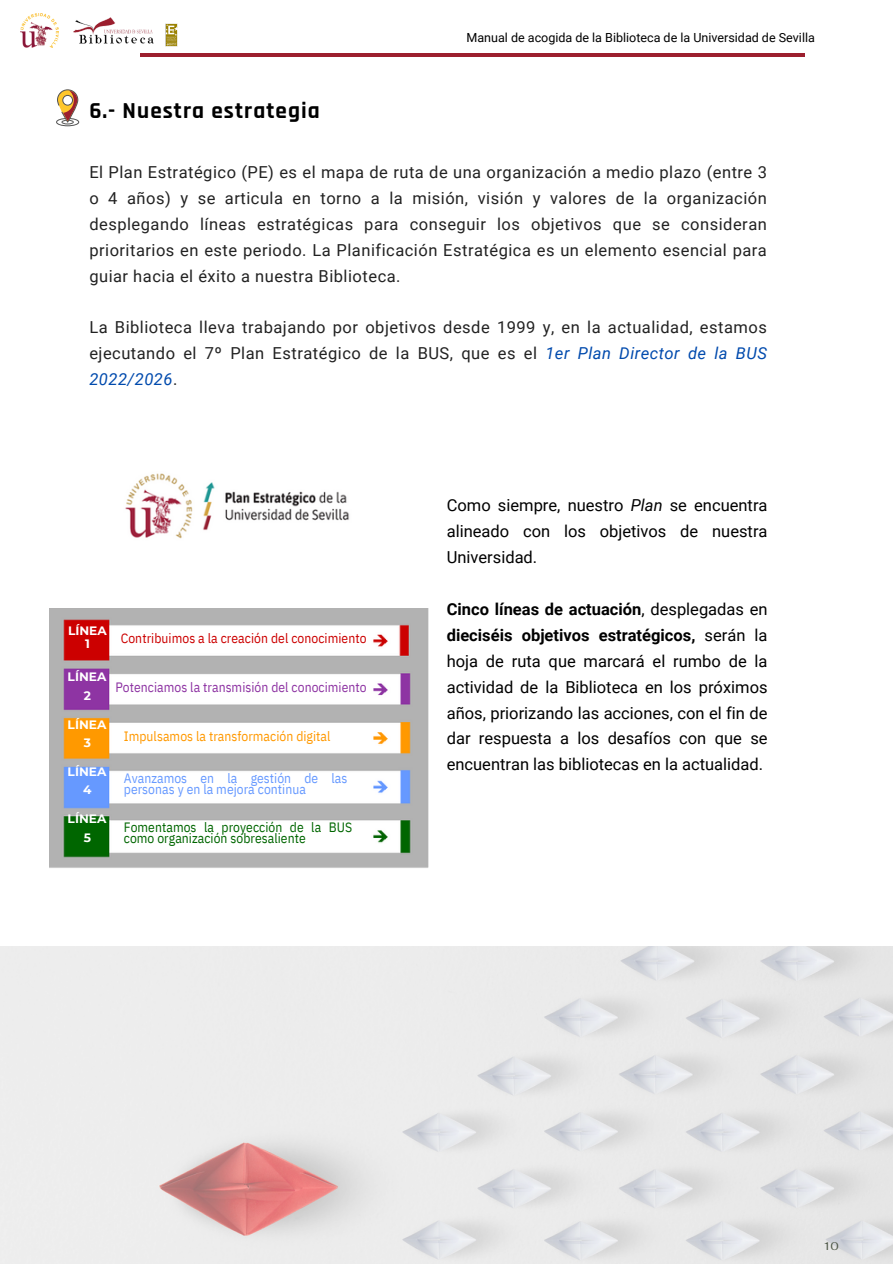
<style>
.page{position:relative;width:893px;height:1264px;background:#fff}
.page>*{position:absolute;margin:0;border:0;box-sizing:border-box;transform-origin:0 0}
.t1{font:700 23.1px "Rajdhani";letter-spacing:.045em;color:#000}
.t2{font:16.5px/25.8px "Roboto";letter-spacing:.03em;color:#222;text-align:justify}
.t3{font:16.5px/25.8px "Roboto";color:#000;text-align:justify}
.t4{font:13.5px/11.1px "IBM Plex Sans Cond";letter-spacing:.005em;color:#060}
.t5{font:13.5px/11.1px "IBM Plex Sans Cond";letter-spacing:.005em;color:#69f}
.t6{font:13.5px "IBM Plex Sans Cond";letter-spacing:.005em;color:#8e34a3}
.t7{font:13.5px "IBM Plex Sans Cond";letter-spacing:.005em;color:#c00}
.t8{font:13.5px "IBM Plex Sans Cond";letter-spacing:.005em;color:#f90}
.t9{font:12.6px "Roboto";color:#000}
.t10{font:700 12.15px/13.2px "Montserrat";color:#fff;text-align:center}
.t11{font:11.1px "Fahkwang";color:#485241}
.s1{font-style:italic;color:#004aad}
.s2{font-style:italic}
.s3{font-weight:700}
</style>
<div class="page">
<img style="left:0;top:946px;width:892px;height:317px">
<svg style="left:56px;top:89px;width:23px;height:37px"></svg>
<hr style="left:140px;top:53px;width:664px;height:4px;background:#9c1f2e">
<img style="left:74px;top:17px;width:80px;height:27px">
<img style="left:20px;top:14px;width:39px;height:34px">
<img style="left:165px;top:23px;width:13px;height:24px">
<img style="left:125px;top:473px;width:224px;height:66px">
<img style="left:49px;top:608px;width:379px;height:260px">
<p class="t1" style="left:89px;top:96px;width:232px">6.- Nuestra estrategia</p>
<p class="t9" style="left:466px;top:30px;width:350px">Manual de acogida de la Biblioteca de la Universidad de Sevilla</p>
<p class="t2" style="left:89px;top:159px;width:679px">El Plan Estratégico (PE) es el mapa de ruta de una organización a medio plazo (entre 3 o 4 años) y se articula en torno a la misión, visión y valores de la organización desplegando líneas estratégicas para conseguir los objetivos que se consideran prioritarios en este periodo. La Planificación Estratégica es un elemento esencial para guiar hacia el éxito a nuestra Biblioteca.</p>
<p class="t2" style="left:89px;top:315px;width:679px">La Biblioteca lleva trabajando por objetivos desde 1999 y, en la actualidad, estamos ejecutando el 7º Plan Estratégico de la BUS, que es el <span class="s1">1er Plan Director de la BUS 2022/2026</span>.</p>
<p class="t10" style="left:68px;top:623px;width:40px">LÍNEA<br>1</p>
<p class="t10" style="left:68px;top:670px;width:40px">LÍNEA</p>
<p class="t10" style="left:84px;top:688px;width:9px">2</p>
<p class="t10" style="left:68px;top:718px;width:40px">LÍNEA</p>
<p class="t10" style="left:84px;top:736px;width:9px">3</p>
<p class="t10" style="left:68px;top:764px;width:40px">LÍNEA</p>
<p class="t10" style="left:83px;top:783px;width:10px">4</p>
<p class="t10" style="left:68px;top:812px;width:40px">LÍNEA</p>
<p class="t10" style="left:84px;top:830px;width:9px">5</p>
<p class="t7" style="left:121px;top:629px;width:247px">Contribuimos a la creación del conocimiento</p>
<p class="t6" style="left:115px;top:677px;width:253px">Potenciamos la transmisión del conocimiento</p>
<p class="t8" style="left:124px;top:726px;width:208px">Impulsamos la transformación digital</p>
<p class="t5" style="left:124px;top:772px;width:225px">Avanzamos en la gestión de las personas y en la mejora continua</p>
<p class="t4" style="left:124px;top:821px;width:230px">Fomentamos la proyección de la BUS como organización sobresaliente</p>
<p class="t3" style="left:446px;top:493px;width:322px">Como siempre, nuestro <span class="s2">Plan</span> se encuentra alineado con los objetivos de nuestra Universidad.</p>
<p class="t3" style="left:446px;top:596px;width:322px"><span class="s3">Cinco líneas de actuación</span>, desplegadas en <span class="s3">dieciséis objetivos estratégicos,</span> serán la hoja de ruta que marcará el rumbo de la actividad de la Biblioteca en los próximos años, priorizando las acciones, con el fin de dar respuesta a los desafíos con que se encuentran las bibliotecas en la actualidad.</p>
<p class="t11" style="left:823px;top:1238px;width:17px">10</p>
</div>
